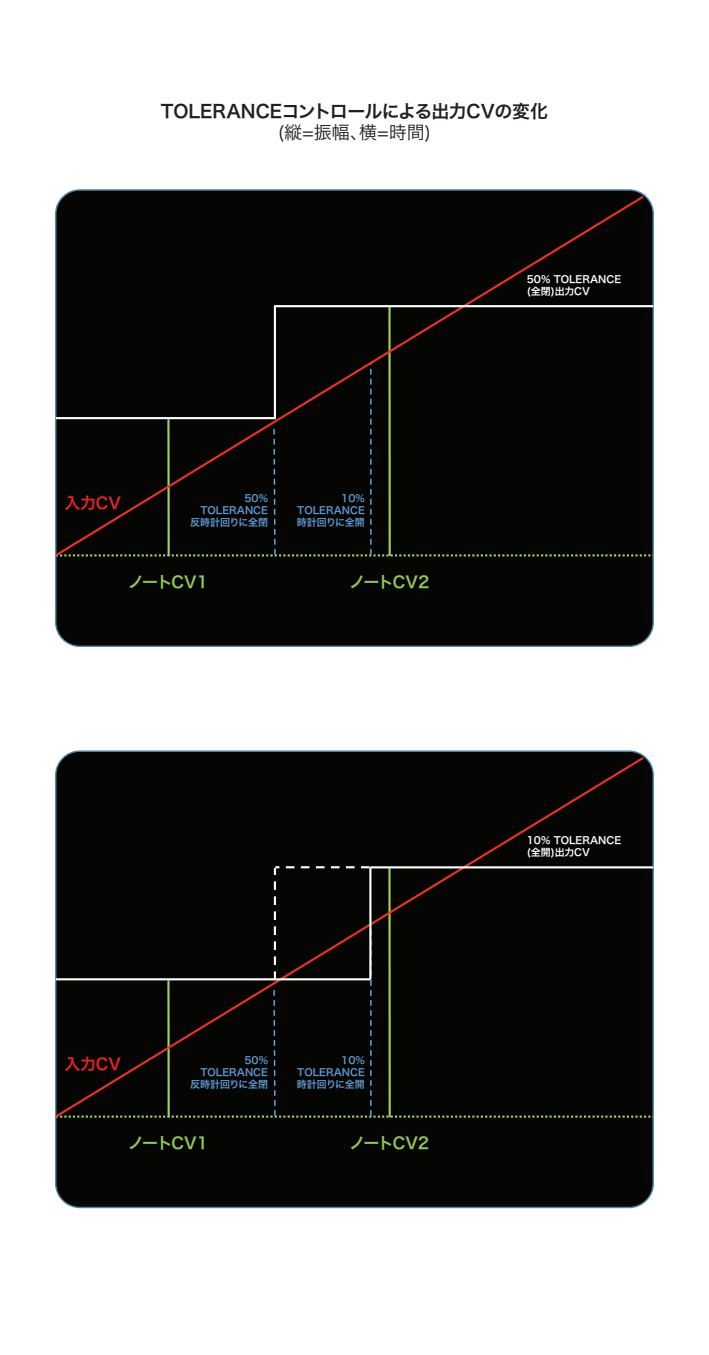
<style>
.page{position:relative;width:709px;height:1355px;background:#fff}
.page>*{position:absolute;margin:0;border:0;box-sizing:border-box;transform-origin:0 0}
.t1{font:18px "Hira Kaku Pro W6";letter-spacing:-.02em;color:#231f20}
.t2{font:18px "Hira Kaku Pro W3";color:#231f20}
.t3{font:16px "Hira Kaku Pro W6";letter-spacing:-.075em;color:#92c954}
.t4{font:16px "Hira Kaku Pro W6";letter-spacing:-.02em;color:#ee2123}
.t5{font:10px/12px "Hira Kaku Pro W6";color:#5d9ad3;text-align:right}
.t6{font:10px/12px "Hira Kaku Pro W6";color:#fff}
</style>
<div class="page">
<div style="left:56px;top:190px;width:597px;height:456px;background:#050504;border-radius:24px"></div>
<svg style="left:55px;top:194px;width:591px;height:364px"></svg>
<svg style="left:56px;top:364px;width:597px;height:192px"></svg>
<hr style="left:56px;top:417px;width:219px;height:2px;background:#fff">
<hr style="left:274px;top:305px;width:379px;height:2px;background:#fff">
<hr style="left:274px;top:306px;width:2px;height:113px;background:#fff">
<div style="left:56px;top:751px;width:597px;height:456px;background:#050504;border-radius:24px"></div>
<svg style="left:55px;top:755px;width:591px;height:365px"></svg>
<svg style="left:56px;top:866px;width:597px;height:252px"></svg>
<h1 class="t1" style="left:161px;top:95px;width:389px">TOLERANCEコントロールによる出力CVの変化</h1>
<h1 class="t2" style="left:278px;top:116px;width:155px">(縦=振幅、横=時間)</h1>
<p class="t6" style="left:527px;top:273px;width:96px">50% TOLERANCE (全閉)出力CV</p>
<h2 class="t4" style="left:65px;top:488px;width:58px">入力CV</h2>
<p class="t5" style="left:190px;top:492px;width:80px">50%<br>TOLERANCE反時計回りに全閉</p>
<p class="t5" style="left:297px;top:492px;width:70px;text-align:justify;text-indent:44px">10% TOLERANCE時計回りに全開</p>
<h2 class="t3" style="left:128px;top:567px;width:82px">ノートCV1</h2>
<h2 class="t3" style="left:349px;top:567px;width:82px">ノートCV2</h2>
<h2 class="t4" style="left:65px;top:1050px;width:58px">入力CV</h2>
<p class="t5" style="left:190px;top:1053px;width:80px">50%<br>TOLERANCE反時計回りに全閉</p>
<p class="t5" style="left:297px;top:1053px;width:70px;text-align:justify;text-indent:44px">10% TOLERANCE時計回りに全開</p>
<h2 class="t3" style="left:128px;top:1129px;width:82px">ノートCV1</h2>
<h2 class="t3" style="left:349px;top:1129px;width:82px">ノートCV2</h2>
<p class="t6" style="left:527px;top:834px;width:96px">10% TOLERANCE (全開)出力CV</p>
</div>
